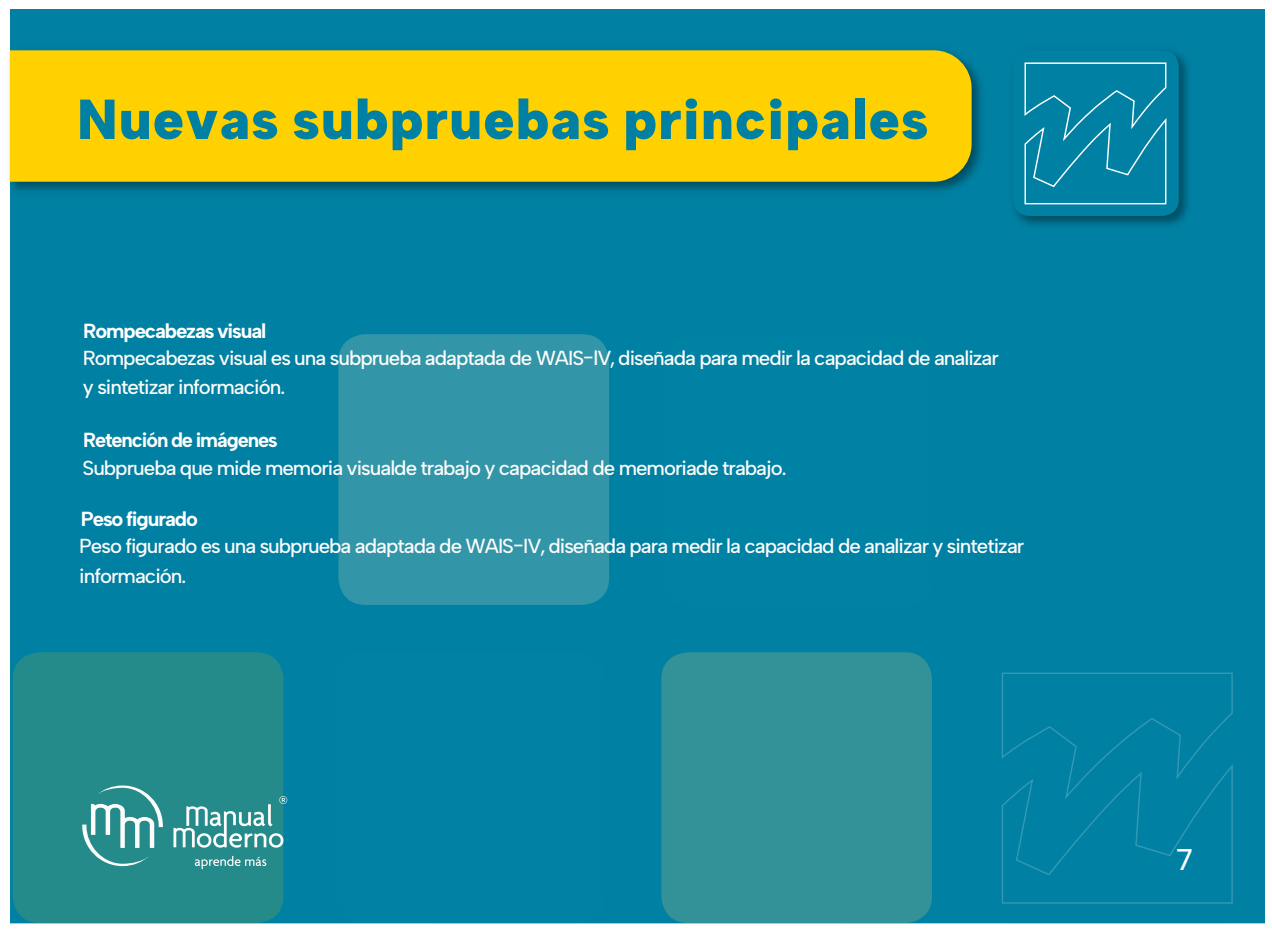
<style>
.page{position:relative;width:1272px;height:934px;background:#fff}
.page>*{position:absolute;margin:0;border:0;box-sizing:border-box;transform-origin:0 0}
.t1{font:900 56.25px "Albert Sans";letter-spacing:.02em;color:#0080a2}
.t2{font:500 30px "Albert Sans";color:#fff}
.t3{font:700 20.4px "Albert Sans";letter-spacing:-.055em;color:#fff}
.t4{font:500 20.25px/29.2px "Albert Sans";letter-spacing:-.05em;color:#fcfcfa}
</style>
<div class="page">
<div style="left:10px;top:9px;width:1255px;height:914px;background:#0080a2"></div>
<div style="left:13px;top:652px;width:270px;height:271px;background:#258b8a;border-radius:27px"></div>
<div style="left:661px;top:652px;width:271px;height:271px;background:#329298;border-radius:27px"></div>
<svg style="left:1001px;top:672px;width:232px;height:232px"></svg>
<div style="left:338px;top:334px;width:271px;height:271px;background:#3295a8;border-radius:27px"></div>
<svg style="left:1024px;top:62px;width:143px;height:143px"></svg>
<div style="left:10px;top:50px;width:962px;height:132px;background:#ffd100"></div>
<svg style="left:82px;top:786px;width:81px;height:80px"></svg>
<svg style="left:173px;top:796px;width:114px;height:52px"></svg>
<svg style="left:195px;top:856px;width:71px;height:13px"></svg>
<h1 class="t1" style="left:77px;top:83px;width:853px">Nuevas subpruebas principales</h1>
<p class="t3" style="left:83px;top:318px;width:185px">Rompecabezas visual</p>
<p class="t4" style="left:83px;top:343px;width:918px">Rompecabezas visual es una subprueba adaptada de WAIS-lV, diseñada para medir la capacidad de analizar y sintetizar información.</p>
<p class="t3" style="left:83px;top:427px;width:196px">Retención de imágenes</p>
<p class="t4" style="left:83px;top:453px;width:706px">Subprueba que mide memoria visualde trabajo y capacidad de memoriade trabajo.</p>
<p class="t3" style="left:81px;top:506px;width:119px">Peso figurado</p>
<p class="t4" style="left:79px;top:532px;width:947px">Peso figurado es una subprueba adaptada de WAIS-IV, diseñada para medir la capacidad de analizar y sintetizar información.</p>
<h2 class="t2" style="left:1176px;top:840px;width:18px">7</h2>
</div>
